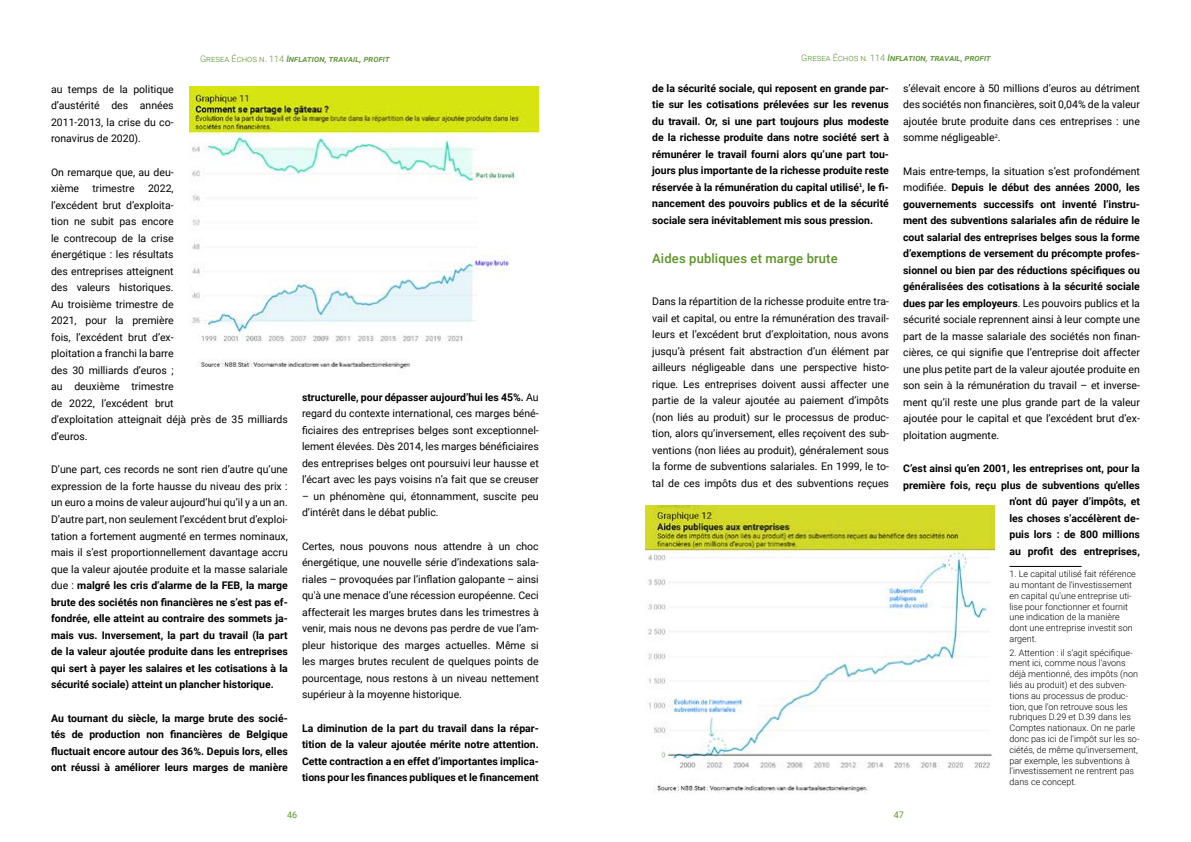
<style>
.page{position:relative;width:1191px;height:842px;background:#fff}
.page>*{position:absolute;margin:0;border:0;box-sizing:border-box;transform-origin:0 0}
.Intertitre{font:500 13px "Roboto";letter-spacing:.01em;color:#5b9424}
.t1{font:10.5px/16.5px "Roboto";color:#000;text-align:justify}
.t2{font:700 10.5px/16.5px "Roboto";color:#000;text-align:justify}
.Notes{font:300 9px/10.8px "Roboto";color:#000}
.t3{font:italic 500 9px "Roboto";color:#5b9431}
.t4{font:9px "Roboto";color:#5b9424}
.s1{font-weight:300;font-style:normal}
.s2{font-weight:700}
</style>
<div class="page">
<hr style="left:1009px;top:566px;width:72px;height:1px;background:#000">
<img style="left:189px;top:87px;width:349px;height:282px">
<img style="left:646px;top:505px;width:348px;height:289px">
<p class="t3" style="left:200px;top:52px;width:191px"><span class="s1">Gresea Échos n. 114</span> Inflation, travail, profit</p>
<p class="t3" style="left:801px;top:52px;width:191px"><span class="s1">Gresea Échos n. 114</span> Inflation, travail, profit</p>
<p class="t1" style="left:51px;top:81px;width:124px">au temps de la politique d’austérité des années 2011-2013, la crise du co&shy;ronavirus de 2020).</p>
<p class="t1" style="left:51px;top:164px;width:124px">On remarque que, au deu&shy;xième</p>
<p class="t1" style="left:51px;top:180px;width:238px;text-align:left;text-indent:97px">2022,<br>l’excédent brut d’exploita-<br>tion ne subit pas encore<br>le contrecoup de la crise<br>énergétique : les résultats<br>des entreprises atteignent<br>des valeurs historiques.<br>Au troisième trimestre de<br>2021, pour la première<br>fois, l’excédent brut d’ex-<br>ploitation a franchi la barre<br>des 30 milliards d’euros ;<br>au deuxième trimestre<br>de 2022, l’excédent brut<br>d’exploitation atteignait déjà près de 35 milliards d’euros.</p>
<p class="t1" style="left:51px;top:461px;width:238px">D’une part, ces records ne sont rien d’autre qu’une expression de la forte hausse du niveau des prix : un euro a moins de valeur aujourd’hui qu’il y a un an.<br>D’autre part, non seulement l’excédent brut d’exploi&shy;tation a fortement augmenté en termes nominaux, mais il s’est proportionnellement davantage accru que la valeur ajoutée produite et la masse salariale due : <span class="s2">malgré les cris d’alarme de la FEB, la marge brute des sociétés non financières ne s’est pas ef&shy;fondrée, elle atteint au contraire des sommets ja&shy;mais vus. Inversement, la part du travail (la part de la valeur ajoutée produite dans les entreprises qui sert à payer les salaires et les cotisations à la sécurité sociale) atteint un plancher historique.</span></p>
<p class="t2" style="left:51px;top:709px;width:238px">Au tournant du siècle, la marge brute des socié&shy;tés de production non financières de Belgique fluctuait encore autour des 36%. Depuis lors, elles ont réussi à améliorer leurs marges de manière</p>
<p class="t1" style="left:92px;top:180px;width:44px">trimestre</p>
<p class="t1" style="left:302px;top:388px;width:238px"><span class="s2">structurelle, pour dépasser aujourd’hui les 45%.</span> Au regard du contexte international, ces marges béné&shy;ficiaires des entreprises belges sont exceptionnel&shy;lement élevées. Dès 2014, les marges bénéficiaires des entreprises belges ont poursuivi leur hausse et l’écart avec les pays voisins n’a fait que se creuser</p>
<p class="t1" style="left:302px;top:487px;width:238px">– un phénomène qui, étonnamment, suscite peu d’intérêt dans le débat public.</p>
<p class="t1" style="left:302px;top:537px;width:238px">Certes, nous pouvons nous attendre à un choc énergétique, une nouvelle série d’indexations sala&shy;riales – provoquées par l’inflation galopante – ainsi qu'à une menace d’une récession européenne. Ceci affecterait les marges brutes dans les trimestres à venir, mais nous ne devons pas perdre de vue l’am&shy;pleur historique des marges actuelles. Même si les marges brutes reculent de quelques points de pourcentage, nous restons à un niveau nettement supérieur à la moyenne historique.</p>
<p class="t2" style="left:302px;top:719px;width:238px">La diminution de la part du travail dans la répar&shy;tition de la valeur ajoutée mérite notre attention.<br>Cette contraction a en effet d’importantes implica&shy;tions pour les finances publiques et le financement</p>
<p class="t2" style="left:652px;top:80px;width:238px">de la sécurité sociale, qui reposent en grande par&shy;tie sur les cotisations prélevées sur les revenus du travail. Or, si une part toujours plus modeste de la richesse produite dans notre société sert à rémunérer le travail fourni alors qu’une part tou&shy;jours plus importante de la richesse produite reste réservée à la rémunération du capital utilisé<sup>1</sup>, le fi&shy;nancement des pouvoirs publics et de la sécurité sociale sera inévitablement mis sous pression.</p>
<p class="Intertitre" style="left:652px;top:249px;width:187px">Aides publiques et marge brute</p>
<p class="t1" style="left:652px;top:293px;width:238px">Dans la répartition de la richesse produite entre tra&shy;vail et capital, ou entre la rémunération des travail&shy;leurs et l’excédent brut d’exploitation, nous avons jusqu’à présent fait abstraction d’un élément par ailleurs négligeable dans une perspective histo&shy;rique. Les entreprises doivent aussi affecter une partie de la valeur ajoutée au paiement d’impôts (non liés au produit) sur le processus de produc&shy;tion, alors qu’inversement, elles reçoivent des sub&shy;ventions (non liées au produit), généralement sous la forme de subventions salariales. En 1999, le to&shy;tal de ces impôts dus et des subventions reçues</p>
<p class="t1" style="left:903px;top:80px;width:238px">s’élevait encore à 50 millions d’euros au détriment des sociétés non financières, soit 0,04% de la valeur ajoutée brute produite dans ces entreprises : une somme négligeable<sup>2</sup>.</p>
<p class="t1" style="left:903px;top:163px;width:238px">Mais entre-temps, la situation s’est profondément modifiée. <span class="s2">Depuis le début des années 2000, les gouvernements successifs ont inventé l’instru&shy;ment des subventions salariales afin de réduire le cout salarial des entreprises belges sous la forme d’exemptions de versement du précompte profes&shy;sionnel ou bien par des réductions spécifiques ou généralisées des cotisations à la sécurité sociale dues par les employeurs</span>. Les pouvoirs publics et la sécurité sociale reprennent ainsi à leur compte une part de la masse salariale des sociétés non finan&shy;cières, ce qui signifie que l’entreprise doit affecter une plus petite part de la valeur ajoutée produite en son sein à la rémunération du travail – et inverse&shy;ment qu’il reste une plus grande part de la valeur ajoutée pour le capital et que l’excédent brut d’ex&shy;ploitation augmente.</p>
<p class="t2" style="left:903px;top:460px;width:238px;text-align:right">C’est ainsi qu’en 2001, les entreprises ont, pour la première fois, reçu plus de subventions qu'elles n'ont dû payer d’impôts, et<br>les choses s’accélèrent de-<br>puis lors : de 800 millions<br>au profit des entreprises,</p>
<p class="Notes" style="left:1009px;top:568px;width:128px">1. Le capital utilisé fait référence au montant de l'investissement en capital qu'une entreprise uti&shy;lise pour fonctionner et fournit une indication de la manière dont une entreprise investit son argent.</p>
<p class="Notes" style="left:1009px;top:647px;width:132px">2. Attention : il s'agit spécifique&shy;ment ici, comme nous l'avons déjà mentionné, des impôts (non liés au produit) et des subven&shy;tions au processus de produc&shy;tion, que l'on retrouve sous les rubriques D.29 et D.39 dans les<br>Comptes nationaux. On ne parle donc pas ici de l'impôt sur les so&shy;ciétés, de même qu'inversement, par exemple, les subventions à l'investissement ne rentrent pas dans ce concept.</p>
<p class="t4" style="left:287px;top:809px;width:12px">46</p>
<p class="t4" style="left:894px;top:809px;width:12px">47</p>
</div>
